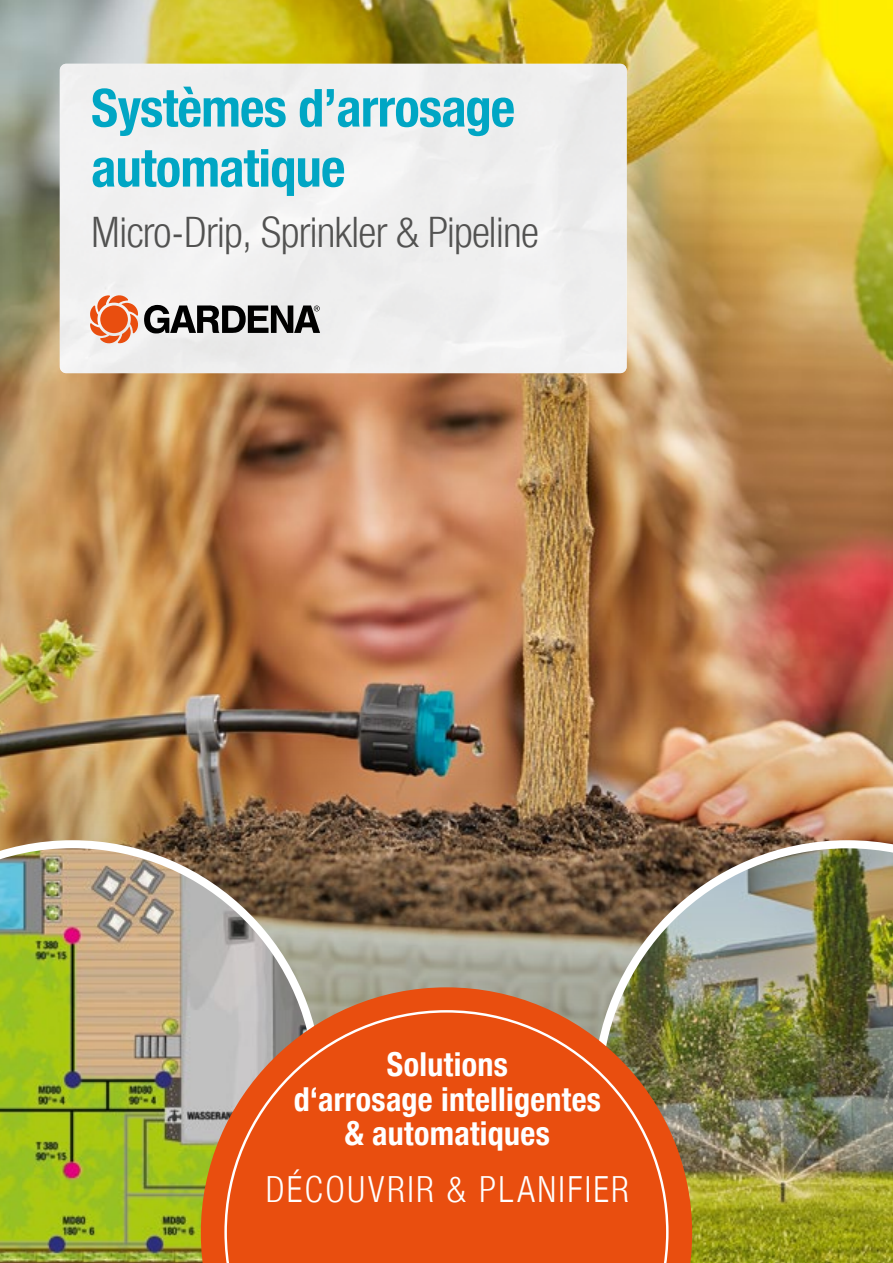
<style>
.page{position:relative;width:893px;height:1263px;background:#fff}
.page>*{position:absolute;margin:0;border:0;box-sizing:border-box;transform-origin:0 0}
.t1{font:700 52.5px/60px "Gardena Sans Cond";letter-spacing:-.015em;color:#00a6c4}
.t2{font:42px "Gardena Sans Cond";letter-spacing:-.015em;color:#525251}
.t3{font:36px "Gardena Sans Cond";letter-spacing:.07em;color:#fff}
.t4{font:700 33px/34.5px "Gardena Sans Cond";letter-spacing:.01em;color:#fff;text-align:center}
</style>
<div class="page">
<img style="left:0;top:0;width:893px;height:744px">
<img style="left:0;top:744px;width:893px;height:243px">
<img style="left:0;top:840px;width:323px;height:423px">
<img style="left:593px;top:840px;width:300px;height:423px">
<img style="left:201px;top:987px;width:491px;height:276px">
<svg style="left:224px;top:1010px;width:445px;height:253px;background:#e1581e"></svg>
<div style="left:60px;top:64px;width:567px;height:309px;background:#efefef"></div>
<svg style="left:89px;top:294px;width:231px;height:50px"></svg>
<h1 class="t1" style="left:91px;top:76px;width:425px">Systèmes d’arrosage automatique</h1>
<p class="t2" style="left:91px;top:201px;width:449px">Micro-Drip, Sprinkler &amp; Pipeline</p>
<p class="t4" style="left:294px;top:1046px;width:309px">Solutions<br>d‘arrosage intelligentes &amp; automatiques</p>
<p class="t3" style="left:266px;top:1163px;width:365px">DÉCOUVRIR &amp; PLANIFIER</p>
</div>
